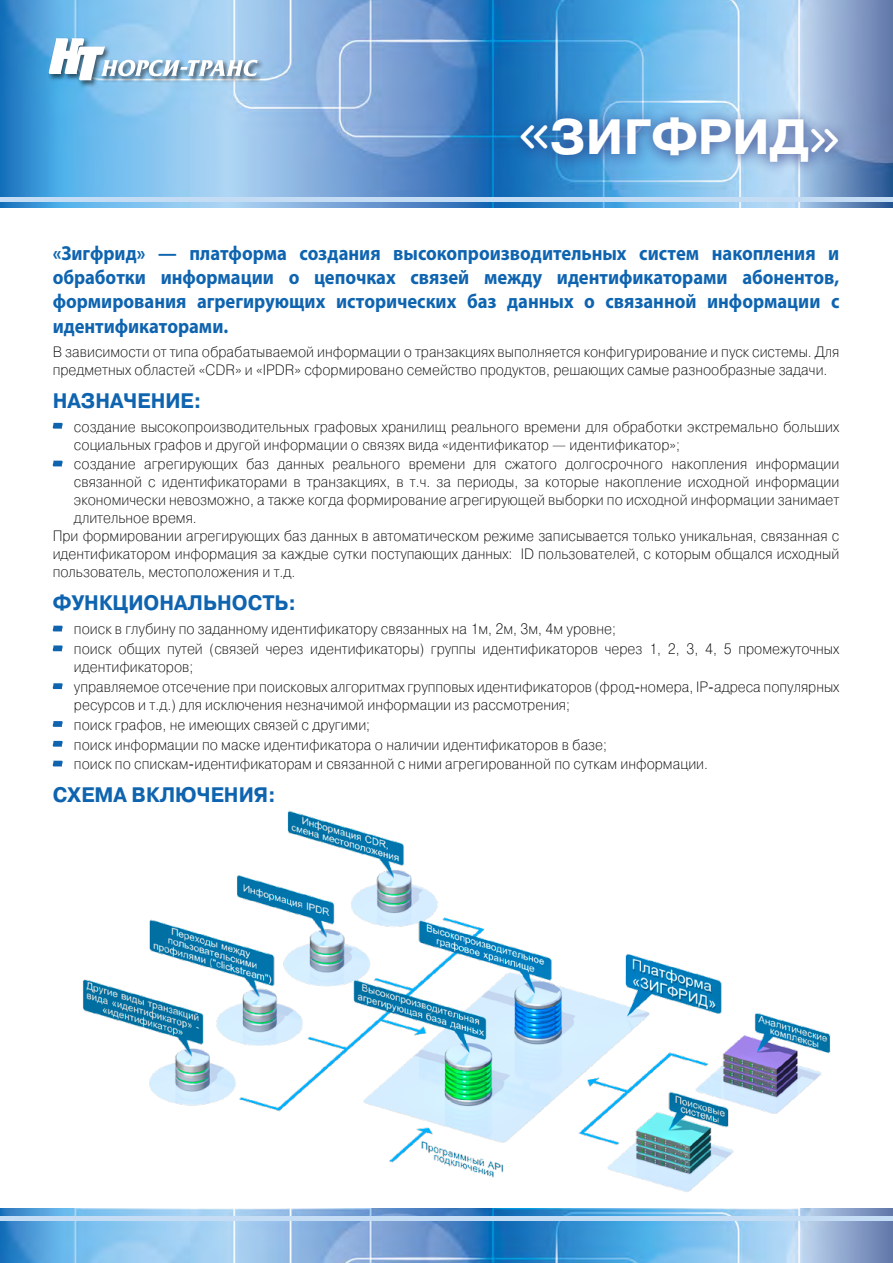
<style>
.page{position:relative;width:893px;height:1263px;background:#fff}
.page>*{position:absolute;margin:0;border:0;box-sizing:border-box;transform-origin:0 0}
.t1{font:700 49.5px "Pragmatica C";color:#fff}
.t2{font:700 21px "Pragmatica C";color:#0f64b0;scale:.95 1}
.t3{font:700 20.25px/24.3px "Myriad Pro";letter-spacing:-.005em;color:#0f64b0;text-align:justify;scale:.92 1}
.t4{font:15px/19.8px "Pragmatica Light C";color:#000;scale:.95 1}
.s1{font-family:"Chevin Pro";font-weight:500}
</style>
<div class="page">
<img style="left:0;top:0;width:893px;height:208px">
<hr style="left:0;top:198px;width:893px;height:4px;background:#c4ddf4">
<div style="left:508px;top:105px;width:343px;height:72px;background:#2d387f;opacity:.85"></div>
<div style="left:48px;top:37px;width:217px;height:51px;background:#000;opacity:.55"></div>
<svg style="left:48px;top:38px;width:210px;height:42px"></svg>
<img style="left:83px;top:810px;width:748px;height:382px">
<img style="left:0;top:1208px;width:893px;height:55px">
<hr style="left:0;top:1216px;width:893px;height:4px;background:#c4ddf4">
<svg style="left:53px;top:423px;width:10px;height:6px"></svg>
<svg style="left:53px;top:461px;width:10px;height:5px"></svg>
<svg style="left:53px;top:626px;width:10px;height:5px"></svg>
<svg style="left:53px;top:645px;width:10px;height:6px"></svg>
<svg style="left:53px;top:683px;width:10px;height:6px"></svg>
<svg style="left:53px;top:721px;width:10px;height:6px"></svg>
<svg style="left:53px;top:741px;width:10px;height:6px"></svg>
<svg style="left:53px;top:761px;width:10px;height:5px"></svg>
<h1 class="t1" style="left:519px;top:109px;width:322px"><span class="s1">«</span>Зигфрид<span class="s1">»</span></h1>
<p class="t3" style="left:53px;top:240px;width:857px">«Зигфрид» — платформа создания высокопроизводительных систем накопления и обработки информации о цепочках связей между идентификаторами абонентов, формирования агрегирующих исторических баз данных о связанной информации с идентификаторами.</p>
<p class="t4" style="left:53px;top:343px;width:830px;line-height:18px">В зависимости от типа обрабатываемой информации о транзакциях выполняется конфигурирование и пуск системы. Для предметных областей «CDR» и «IPDR» сформировано семейство продуктов, решающих самые разнообразные задачи.</p>
<h2 class="t2" style="left:53px;top:389px;width:158px">Назначение:</h2>
<p class="t4" style="left:74px;top:418px;width:807px;line-height:18px">создание высокопроизводительных графовых хранилищ реального времени для обработки экстремально больших социальных графов и другой информации о связях вида «идентификатор — идентификатор»;</p>
<p class="t4" style="left:74px;top:454px;width:807px">создание агрегирующих баз данных реального времени для сжатого долгосрочного накопления информации</p>
<p class="t4" style="left:74px;top:472px;width:807px">связанной с идентификаторами в транзакциях, в т.ч. за периоды, за которые накопление исходной информации</p>
<p class="t4" style="left:74px;top:490px;width:807px">экономически невозможно, а также когда формирование агрегирующей выборки по исходной информации занимает</p>
<p class="t4" style="left:74px;top:508px;width:131px">длительное время.</p>
<p class="t4" style="left:53px;top:526px;width:830px">При формировании агрегирующих баз данных в автоматическом режиме записывается только уникальная, связанная с</p>
<p class="t4" style="left:53px;top:544px;width:829px">идентификатором информация за каждые сутки поступающих данных: ID пользователей, с которым общался исходный</p>
<p class="t4" style="left:53px;top:562px;width:257px">пользователь, местоположения и т.д.</p>
<h2 class="t2" style="left:53px;top:592px;width:258px">Функциональность:</h2>
<p class="t4" style="left:74px;top:619px;width:807px">поиск в глубину по заданному идентификатору связанных на 1м, 2м, 3м, 4м уровне;<br>поиск общих путей (связей через идентификаторы) группы идентификаторов через 1, 2, 3, 4, 5 промежуточных</p>
<p class="t4" style="left:74px;top:657px;width:807px">идентификаторов;<br>управляемое отсечение при поисковых алгоритмах групповых идентификаторов (фрод-номера, IP-адреса популярных</p>
<p class="t4" style="left:74px;top:695px;width:669px">ресурсов и т.д.) для исключения незначимой информации из рассмотрения;<br>поиск графов, не имеющих связей с другими;<br>поиск информации по маске идентификатора о наличии идентификаторов в базе;<br>поиск по спискам-идентификаторам и связанной с ними агрегированной по суткам информации.</p>
<h2 class="t2" style="left:53px;top:784px;width:236px">Схема включения:</h2>
</div>
